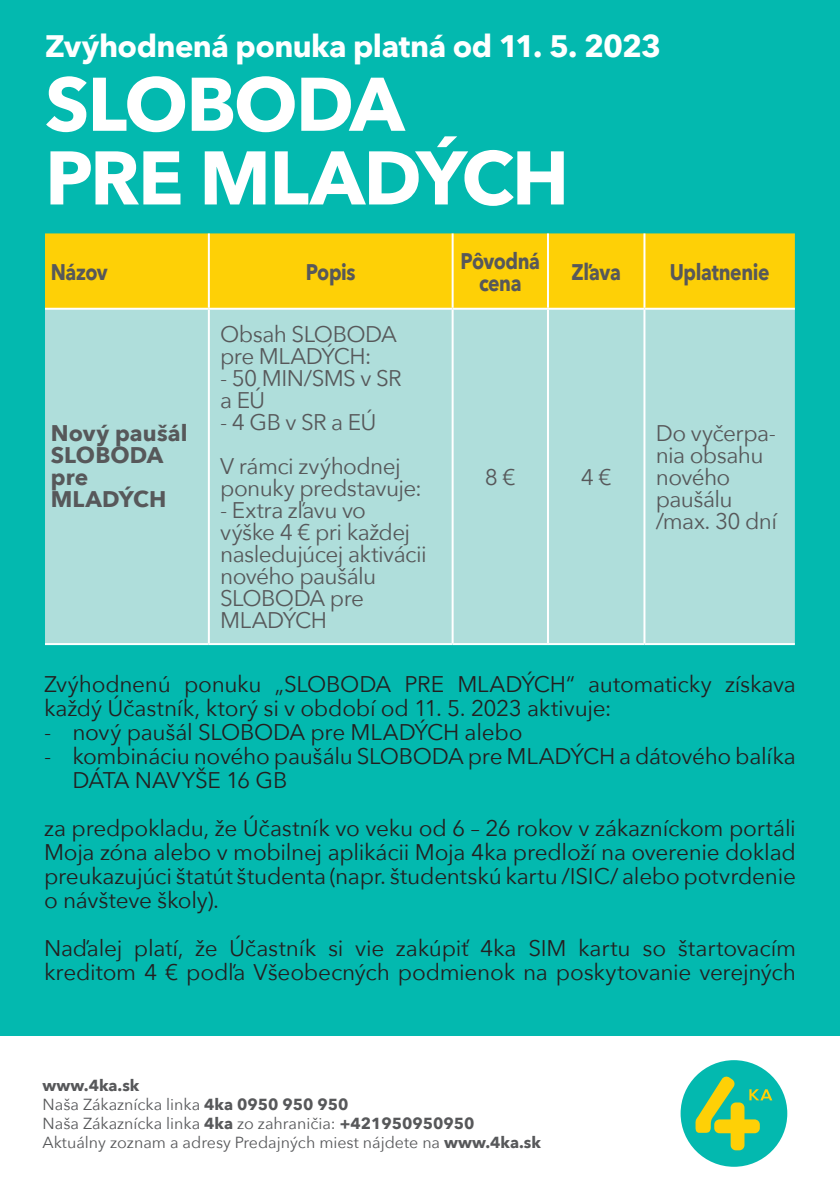
<style>
.page{position:relative;width:840px;height:1191px;background:#fff}
.page>*{position:absolute;margin:0;border:0;box-sizing:border-box;transform-origin:0 0}
.t1{font:700 75px/73.6px "Avenir Next";letter-spacing:-.025em;color:#fff}
.t2{font:700 31px "Avenir Next";letter-spacing:-.02em;color:#fff}
.t3{font:22.6px/24px "Avenir Next";letter-spacing:-.01em;color:#231f20}
.t4{font:22.6px/22px "Avenir Next";letter-spacing:-.025em;color:#57585a}
.t5{font:700 22.6px/22px "Avenir Next";letter-spacing:-.02em;color:#57585a;text-align:center;scale:.85 1}
.t6{font:700 22.6px/22px "Avenir Next";letter-spacing:.005em;color:#57585a}
.t7{font:16px/19.2px "Avenir Next";color:#57585a}
.s1{font-weight:700}
</style>
<div class="page">
<div style="left:0;top:0;width:839px;height:1191px;background:#03b9af"></div>
<div style="left:0;top:1036px;width:839px;height:155px;background:#fff"></div>
<div style="left:45px;top:233px;width:749px;height:75px;background:#fed006"></div>
<div style="left:45px;top:310px;width:749px;height:333px;background:#afdedb"></div>
<hr style="left:208px;top:233px;width:2px;height:75px;background:#fff">
<hr style="left:451px;top:233px;width:2px;height:75px;background:#fff">
<hr style="left:546px;top:233px;width:2px;height:75px;background:#fff">
<hr style="left:643px;top:233px;width:2px;height:75px;background:#fff">
<hr style="left:45px;top:308px;width:164px;height:2px;background:#fff">
<hr style="left:209px;top:308px;width:243px;height:2px;background:#fff">
<hr style="left:208px;top:310px;width:2px;height:333px;background:#fff">
<hr style="left:452px;top:308px;width:95px;height:2px;background:#fff">
<hr style="left:451px;top:310px;width:2px;height:333px;background:#fff">
<hr style="left:547px;top:308px;width:97px;height:2px;background:#fff">
<hr style="left:546px;top:310px;width:2px;height:333px;background:#fff">
<hr style="left:644px;top:308px;width:150px;height:2px;background:#fff">
<hr style="left:643px;top:310px;width:2px;height:333px;background:#fff">
<hr style="left:45px;top:643px;width:164px;height:2px;background:#fff">
<hr style="left:209px;top:643px;width:243px;height:2px;background:#fff">
<hr style="left:452px;top:643px;width:95px;height:2px;background:#fff">
<hr style="left:547px;top:643px;width:97px;height:2px;background:#fff">
<hr style="left:644px;top:643px;width:150px;height:2px;background:#fff">
<svg style="left:680px;top:1060px;width:106px;height:106px"></svg>
<h2 class="t2" style="left:45px;top:19px;width:617px">Zvýhodnená ponuka platná od 11. 5. 2023</h2>
<h1 class="t1" style="left:45px;top:67px;width:525px">SLOBODA<br>PRE MLADÝCH</h1>
<p class="t5" style="left:51px;top:260px;width:69px">Názov</p>
<p class="t5" style="left:305px;top:260px;width:60px">Popis</p>
<p class="t5" style="left:460px;top:249px;width:95px">Pôvodná cena</p>
<p class="t5" style="left:571px;top:260px;width:60px">Zľava</p>
<p class="t5" style="left:669px;top:260px;width:119px">Uplatnenie</p>
<p class="t6" style="left:51px;top:422px;width:138px">Nový paušál<br>SLOBODA pre<br>MLADÝCH</p>
<p class="t4" style="left:220px;top:322px;width:178px">Obsah SLOBODA pre MLADÝCH:</p>
<p class="t4" style="left:220px;top:366px;width:183px">- 50 MIN/SMS v SR a EÚ</p>
<p class="t4" style="left:220px;top:399px;width:182px;line-height:44px">- 4 GB v SR a EÚ<br>V rámci zvýhodnej</p>
<p class="t4" style="left:220px;top:476px;width:203px">ponuky predstavuje:</p>
<p class="t4" style="left:220px;top:498px;width:208px">- Extra zľavu vo<br>výške 4 € pri každej nasledujúcej aktivácii nového paušálu<br>SLOBODA pre<br>MLADÝCH</p>
<p class="t4" style="left:484px;top:465px;width:32px">8 €</p>
<p class="t4" style="left:580px;top:465px;width:32px">4 €</p>
<p class="t4" style="left:655px;top:421px;width:123px">Do vyčerpa&shy;nia obsahu nového paušálu /max. 30 dní</p>
<p class="t3" style="left:44px;top:671px;width:753px">Zvýhodnenú ponuku „SLOBODA PRE MLADÝCH“ automaticky získava každý Účastník, ktorý si v období od 11. 5. 2023 aktivuje:</p>
<p class="t3" style="left:44px;top:719px;width:479px">- nový paušál SLOBODA pre MLADÝCH alebo</p>
<p class="t3" style="left:72px;top:743px;width:724px;text-indent:-28px">- kombináciu nového paušálu SLOBODA pre MLADÝCH a dátového balíka<br>DÁTA NAVYŠE 16 GB</p>
<p class="t3" style="left:44px;top:815px;width:753px;text-align:justify">za predpokladu, že Účastník vo veku od 6 – 26 rokov v zákazníckom portáli Moja zóna alebo v mobilnej aplikácii Moja 4ka predloží na overenie doklad preukazujúci štatút študenta (napr. študentskú kartu /ISIC/ alebo potvrdenie o návšteve školy).</p>
<p class="t3" style="left:44px;top:935px;width:753px">Naďalej platí, že Účastník si vie zakúpiť 4ka SIM kartu so štartovacím kreditom 4 € podľa Všeobecných podmienok na poskytovanie verejných</p>
<p class="t7" style="left:43px;top:1074px;width:499px"><span class="s1">www.4ka.sk<br></span>Naša Zákaznícka linka <span class="s1">4ka 0950 950 950<br></span>Naša Zákaznícka linka <span class="s1">4ka</span> zo zahraničia: <span class="s1">+421950950950<br></span>Aktuálny zoznam a adresy Predajných miest nájdete na <span class="s1">www.4ka.sk</span></p>
</div>
